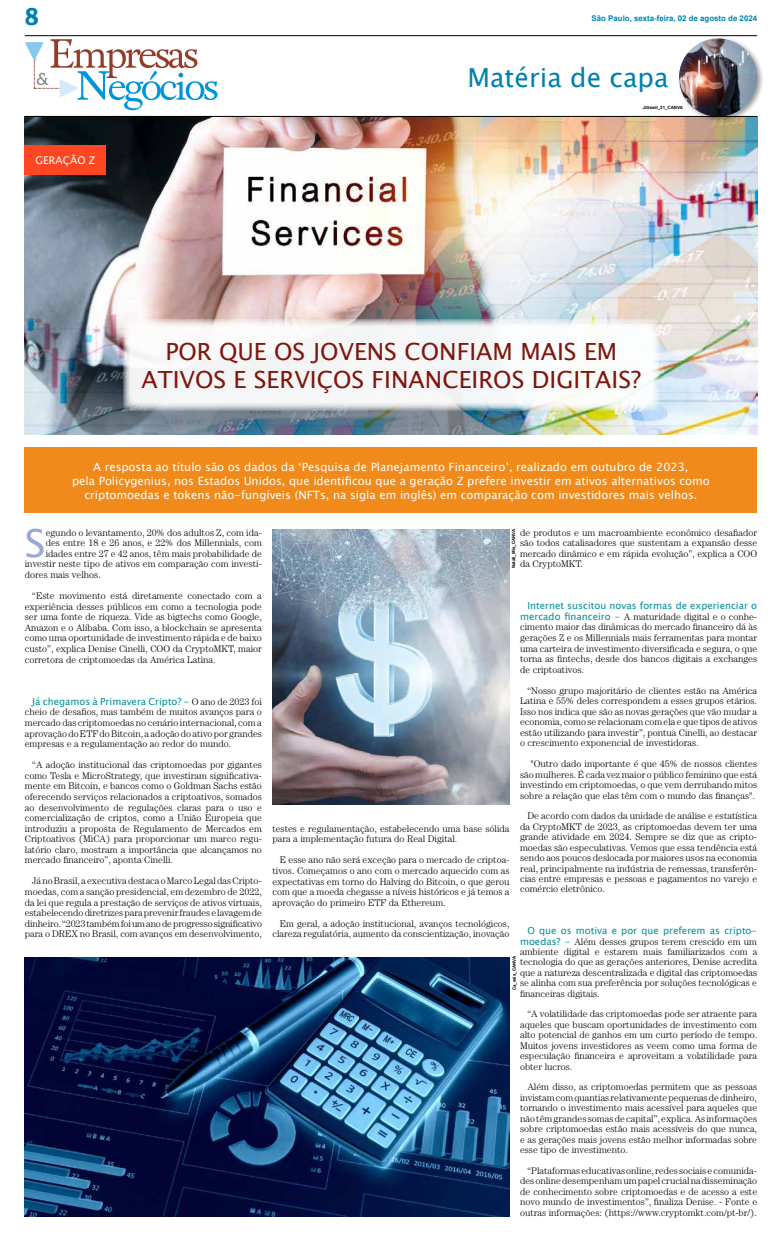
<style>
.page{position:relative;width:782px;height:1241px;background:#fff}
.page>*{position:absolute;margin:0;border:0;box-sizing:border-box;transform-origin:0 0}
.t1{font:38.68px "Lucida Sans Unicode";color:#98a9d7}
.t2{font:26.25px "Lucida Sans Unicode";color:#0081ad}
.t3{font:700 26.25px "Adelle";color:#0081ad}
.t4{font:23.62px/28px "Lucida Sans Unicode";color:#7f160e;text-align:center}
.t5{font:11.38px/14px "Lucida Sans Unicode";color:#fff;text-align:center}
.t6{font:10.5px "Lucida Sans Unicode";color:#fff}
.t7{font:300 9.62px/10.4px "Century Std";color:#000;text-align:justify}
.t8{font:9.62px "Lucida Sans Unicode";color:#008e99}
.t9{font:700 7.88px "Arial";color:#0081ad}
.t10{font:700 4.38px "Arial";color:#000}
.s1{font-family:"Century Std";font-weight:300;color:#000}
.s2{font-family:"Lucida Sans Unicode";font-weight:400;color:#008e99}
</style>
<div class="page">
<img style="left:25px;top:117px;width:732px;height:317px">
<div style="left:25px;top:447px;width:731px;height:66px;background:#f08a1a"></div>
<hr style="left:25px;top:35px;width:731px;height:1px;background:#000">
<hr style="left:25px;top:116px;width:731px;height:1px;background:#000">
<svg style="left:25px;top:39px;width:192px;height:71px"></svg>
<img style="left:25px;top:957px;width:484px;height:258px">
<img style="left:272px;top:529px;width:237px;height:275px">
<div style="left:676px;top:36px;width:88px;height:88px;background:#000;opacity:.4"></div>
<img style="left:678px;top:38px;width:78px;height:79px;border-radius:39px">
<div style="left:25px;top:145px;width:81px;height:30px;background:#fe4622"></div>
<svg style="left:123px;top:319px;width:536px;height:91px;fill:#f6f7f7"></svg>
<h2 class="t3" style="left:25px;top:-2px;width:16px">8</h2>
<p class="t9" style="left:591px;top:12px;width:167px">São Paulo, sexta-feira, 02 de agosto de 2024</p>
<h2 class="t2" style="left:467px;top:56px;width:202px">Matéria de capa</h2>
<p class="t6" style="left:36px;top:152px;width:61px">GERAÇÃO Z</p>
<p class="t10" style="left:642px;top:105px;width:42px">Jittawit_21_CANVA</p>
<h3 class="t4" style="left:141px;top:337px;width:501px">POR QUE OS JOVENS CONFIAM MAIS EM<br>ATIVOS E SERVIÇOS FINANCEIROS DIGITAIS?</h3>
<p class="t5" style="left:72px;top:459px;width:639px">A resposta ao título são os dados da ‘Pesquisa de Planejamento Financeiro’, realizado em outubro de 2023,<br>pela Policygenius, nos Estados Unidos, que identificou que a geração Z prefere investir em ativos alternativos como criptomoedas e tokens não-fungíveis (NFTs, na sigla em inglês) em comparação com investidores mais velhos.</p>
<h1 class="t1" style="left:25px;top:512px;width:22px">S</h1>
<p class="t7" style="left:46px;top:527px;width:218px">egundo o levantamento, 20% dos adultos Z, com ida-</p>
<p class="t7" style="left:46px;top:537px;width:218px">des entre 18 e 26 anos, e 22% dos Millennials, com</p>
<p class="t7" style="left:46px;top:548px;width:218px">idades entre 27 e 42 anos, têm mais probabilidade de</p>
<p class="t7" style="left:25px;top:558px;width:238px">investir neste tipo de ativos em comparação com investi-</p>
<p class="t7" style="left:25px;top:569px;width:77px">dores mais velhos.</p>
<p class="t7" style="left:25px;top:590px;width:238px;text-indent:7px">“Este movimento está diretamente conectado com a experiência desses públicos em como a tecnologia pode ser uma fonte de riqueza. Vide as bigtechs como Google, Amazon e o Alibaba. Com isso, a blockchain se apresenta como uma oportunidade de investimento rápida e de baixo custo”, explica Denise Cinelli, COO da CryptoMKT, maior corretora de criptomoedas da América Latina.</p>
<p class="t8" style="left:32px;top:693px;width:231px">Já chegamos à Primavera Cripto? - <span class="s1">O ano de 2023 foi</span></p>
<p class="t7" style="left:25px;top:706px;width:239px">cheio de desafios, mas também de muitos avanços para o mercado das criptomoedas no cenário internacional, com a aprovação do ETF do Bitcoin, a adoção do ativo por grandes empresas e a regulamentação ao redor do mundo.</p>
<p class="t7" style="left:25px;top:759px;width:238px;text-indent:7px">“A adoção institucional das criptomoedas por gigantes como Tesla e MicroStrategy, que investiram significativa&shy;mente em Bitcoin, e bancos como o Goldman Sachs estão oferecendo serviços relacionados a criptoativos, somados ao desenvolvimento de regulações claras para o uso e comercialização de criptos, como a União Europeia que introduziu a proposta de Regulamento de Mercados em Criptoativos (MiCA) para proporcionar um marco regu&shy;latório claro, mostram a importância que alcançamos no mercado financeiro”, aponta Cinelli.</p>
<p class="t7" style="left:25px;top:875px;width:239px;text-indent:7px">Já no Brasil, a executiva destaca o Marco Legal das Cripto&shy;moedas, com a sanção presidencial, em dezembro de 2022, da lei que regula a prestação de serviços de ativos virtuais, estabelecendo diretrizes para prevenir fraudes e lavagem de dinheiro. “2023 também foi um ano de progresso significativo para o DREX no Brasil, com avanços em desenvolvimento,</p>
<p class="t10" style="left:510px;top:568px;width:41px;rotate:-90deg">Natali_Mis_CANVA</p>
<p class="t7" style="left:520px;top:527px;width:238px">de produtos e um macroambiente econômico desafiador são todos catalisadores que sustentam a expansão desse mercado dinâmico e em rápida evolução”, explica a COO da CryptoMKT.</p>
<p class="t8" style="left:527px;top:598px;width:231px">Internet suscitou novas formas de experienciar o</p>
<p class="t7" style="left:520px;top:611px;width:238px"><span class="s2">mercado financeiro -</span> A maturidade digital e o conhe&shy;cimento maior das dinâmicas do mercado financeiro dá às gerações Z e os Millennials mais ferramentas para montar uma carteira de investimento diversificada e segura, o que torna as fintechs, desde dos bancos digitais a exchanges de criptoativos.</p>
<p class="t7" style="left:520px;top:684px;width:238px;text-indent:7px">“Nosso grupo majoritário de clientes estão na América Latina e 55% deles correspondem a esses grupos etários.<br>Isso nos indica que são as novas gerações que vão mudar a economia, como se relacionam com ela e que tipos de ativos estão utilizando para investir”, pontua Cinelli, ao destacar o crescimento exponencial de investidoras.</p>
<p class="t7" style="left:520px;top:758px;width:238px;text-indent:11px">"Outro dado importante é que 45% de nossos clientes são mulheres. É cada vez maior o público feminino que está investindo em criptomoedas, o que vem derrubando mitos sobre a relação que elas têm com o mundo das finanças".</p>
<p class="t7" style="left:520px;top:810px;width:238px;text-indent:7px">De acordo com dados da unidade de análise e estatística da CryptoMKT de 2023, as criptomoedas devem ter uma grande atividade em 2024. Sempre se diz que as cripto&shy;moedas são especulativas. Vemos que essa tendência está sendo aos poucos deslocada por maiores usos na economia real, principalmente na indústria de remessas, transferên&shy;cias entre empresas e pessoas e pagamentos no varejo e comércio eletrônico.</p>
<p class="t8" style="left:527px;top:922px;width:231px">O que os motiva e por que preferem as cripto-</p>
<p class="t7" style="left:520px;top:935px;width:239px"><span class="s2">moedas? -</span> Além desses grupos terem crescido em um ambiente digital e estarem mais familiarizados com a tecnologia do que as gerações anteriores, Denise acredita que a natureza descentralizada e digital das criptomoedas se alinha com sua preferência por soluções tecnológicas e financeiras digitais.</p>
<p class="t7" style="left:520px;top:1008px;width:238px;text-indent:7px">“A volatilidade das criptomoedas pode ser atraente para aqueles que buscam oportunidades de investimento com alto potencial de ganhos em um curto período de tempo.<br>Muitos jovens investidores as veem como uma forma de especulação financeira e aproveitam a volatilidade para obter lucros.</p>
<p class="t7" style="left:520px;top:1081px;width:238px;text-indent:7px">Além disso, as criptomoedas permitem que as pessoas invistam com quantias relativamente pequenas de dinheiro, tornando o investimento mais acessível para aqueles que não têm grandes somas de capital”, explica. As informações sobre criptomoedas estão mais acessíveis do que nunca, e as gerações mais jovens estão melhor informadas sobre esse tipo de investimento.</p>
<p class="t7" style="left:520px;top:1164px;width:238px;text-indent:7px">“Plataformas educativas online, redes sociais e comunida&shy;des online desempenham um papel crucial na disseminação de conhecimento sobre criptomoedas e de acesso a este novo mundo de investimentos”, finaliza Denise. - Fonte e outras informações: (https://www.cryptomkt.com/pt-br/).</p>
<p class="t7" style="left:272px;top:823px;width:238px">testes e regulamentação, estabelecendo uma base sólida para a implementação futura do Real Digital.</p>
<p class="t7" style="left:272px;top:854px;width:238px;text-indent:7px">E esse ano não será exceção para o mercado de criptoa&shy;tivos. Começamos o ano com o mercado aquecido com as expectativas em torno do Halving do Bitcoin, o que gerou com que a moeda chegasse a níveis históricos e já temos a aprovação do primeiro ETF da Ethereum.</p>
<p class="t7" style="left:272px;top:917px;width:238px;text-align:right">Em geral, a adoção institucional, avanços tecnológicos, clareza regulatória, aumento da conscientização, inovação</p>
<p class="t10" style="left:511px;top:990px;width:36px;rotate:-90deg">Ca_ssis_CANVA</p>
</div>
